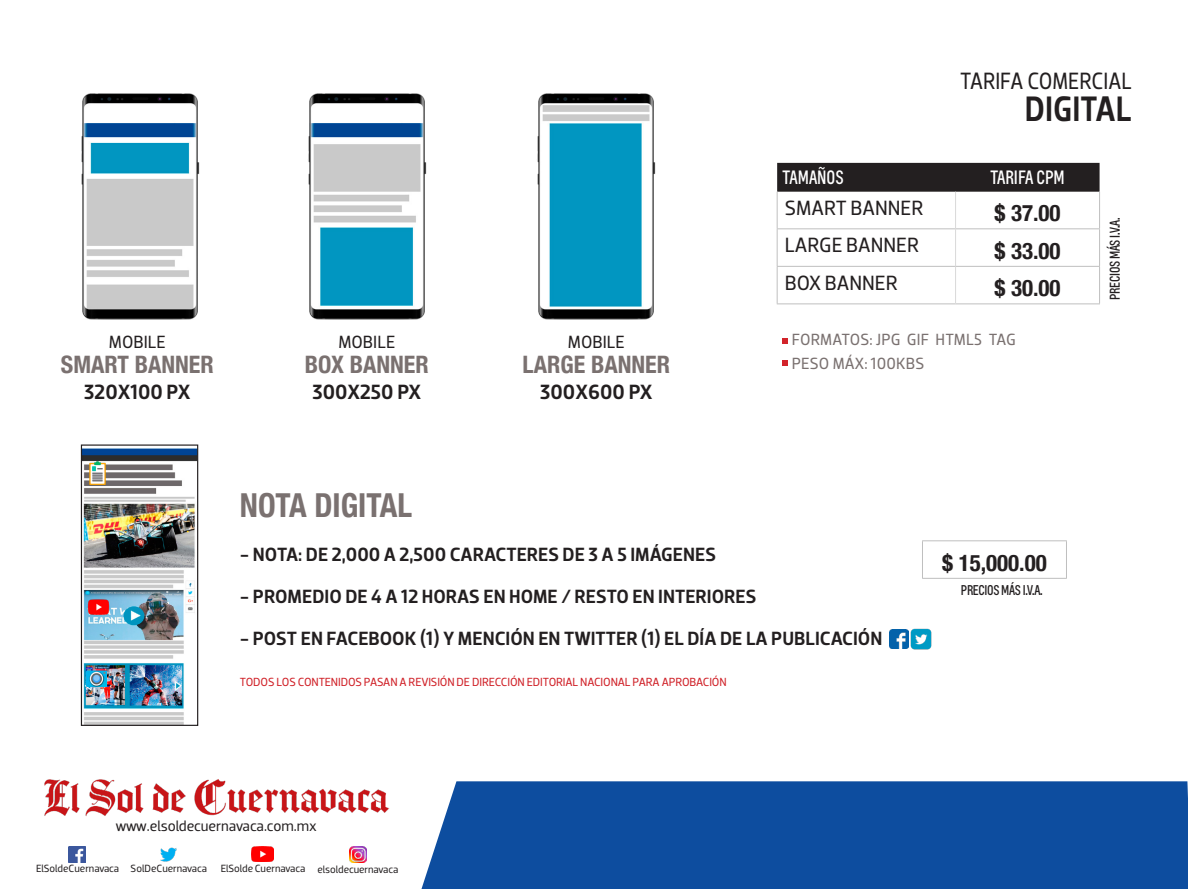
<style>
.page{position:relative;width:1188px;height:889px;background:#fff}
.page>*{position:absolute;margin:0;border:0;box-sizing:border-box;transform-origin:0 0}
.t1{font:500 36px "Dobra";color:#231f20;scale:.9 1}
.t2{font:700 condensed 33px "Helvetica Neue";color:#7a7170;scale:.96 1}
.t3{font:700 condensed 24px "Helvetica Neue";color:#7a7170}
.t4{font:24px "Dobra";color:#231f20;scale:.9 1}
.t5{font:700 condensed 22.95px "Helvetica Neue";color:#231f20}
.t6{font:21px "Dobra";color:#231f20}
.t7{font:500 21px "Dobra";color:#231f20}
.t8{font:500 19.5px "Dobra";color:#231f20}
.t9{font:18px "Dobra";color:#231f20}
.t10{font:condensed 18px "Louis";color:#fff}
.t11{font:16.5px "Dobra";letter-spacing:.005em;color:#7a7170}
.t12{font:15px "Dobra";letter-spacing:-.01em;color:#231f20}
.t13{font:condensed 13.2px "Louis";letter-spacing:-.02em;color:#231f20}
.t14{font:12px "Dobra";letter-spacing:-.01em;color:#d02229}
.t15{font:10.65px "Dobra";letter-spacing:-.005em;color:#231f20}
</style>
<div class="page">
<div style="left:777px;top:163px;width:323px;height:29px;background:#231f20"></div>
<hr style="left:777px;top:192px;width:1px;height:36px;background:#bfbfbf">
<hr style="left:1099px;top:192px;width:1px;height:36px;background:#bfbfbf">
<hr style="left:777px;top:228px;width:179px;height:1px;background:#bfbfbf">
<hr style="left:777px;top:229px;width:1px;height:37px;background:#bfbfbf">
<hr style="left:956px;top:228px;width:144px;height:1px;background:#bfbfbf">
<hr style="left:1099px;top:229px;width:1px;height:37px;background:#bfbfbf">
<hr style="left:777px;top:266px;width:179px;height:1px;background:#bfbfbf">
<hr style="left:777px;top:267px;width:1px;height:36px;background:#bfbfbf">
<hr style="left:956px;top:266px;width:144px;height:1px;background:#bfbfbf">
<hr style="left:1099px;top:267px;width:1px;height:36px;background:#bfbfbf">
<hr style="left:777px;top:303px;width:179px;height:1px;background:#bfbfbf">
<hr style="left:956px;top:303px;width:144px;height:1px;background:#bfbfbf">
<hr style="left:955px;top:192px;width:1px;height:36px;background:#d9d9d9">
<hr style="left:955px;top:229px;width:1px;height:37px;background:#d9d9d9">
<hr style="left:955px;top:267px;width:1px;height:36px;background:#d9d9d9">
<svg style="left:782px;top:338px;width:5px;height:6px"></svg>
<svg style="left:782px;top:360px;width:5px;height:6px"></svg>
<img style="left:81px;top:93px;width:119px;height:227px">
<img style="left:308px;top:93px;width:119px;height:227px">
<img style="left:537px;top:93px;width:119px;height:227px">
<div style="left:421px;top:781px;width:767px;height:108px;background:#0d4d9f"></div>
<img style="left:350px;top:846px;width:16px;height:16px">
<img style="left:69px;top:846px;width:16px;height:16px">
<img style="left:160px;top:847px;width:17px;height:15px">
<img style="left:252px;top:846px;width:21px;height:15px">
<img style="left:45px;top:779px;width:345px;height:37px">
<img style="left:83px;top:448px;width:113px;height:276px">
<div style="left:81px;top:444px;width:117px;height:282px;border:1px solid #231f20"></div>
<img style="left:86px;top:670px;width:21px;height:16px">
<img style="left:87px;top:595px;width:23px;height:23px">
<img style="left:85px;top:461px;width:25px;height:24px">
<hr style="left:922px;top:540px;width:145px;height:1px;background:#bfbfbf">
<hr style="left:922px;top:541px;width:1px;height:37px;background:#bfbfbf">
<hr style="left:1066px;top:541px;width:1px;height:37px;background:#bfbfbf">
<hr style="left:922px;top:578px;width:145px;height:1px;background:#bfbfbf">
<img style="left:890px;top:629px;width:18px;height:19px">
<img style="left:908px;top:628px;width:24px;height:22px">
<p class="t4" style="left:960px;top:66px;width:192px">TARIFA COMERCIAL</p>
<p class="t1" style="left:1025px;top:87px;width:120px">DIGITAL</p>
<p class="t9" style="left:109px;top:332px;width:58px">MOBILE</p>
<p class="t9" style="left:338px;top:332px;width:58px">MOBILE</p>
<p class="t9" style="left:568px;top:332px;width:58px">MOBILE</p>
<p class="t10" style="left:783px;top:166px;width:63px">TAMAÑOS</p>
<p class="t10" style="left:990px;top:166px;width:76px">TARIFA CPM</p>
<p class="t6" style="left:785px;top:195px;width:140px">SMART BANNER</p>
<p class="t5" style="left:995px;top:199px;width:68px">$ 37.00</p>
<p class="t6" style="left:785px;top:233px;width:136px">LARGE BANNER</p>
<p class="t5" style="left:995px;top:236px;width:68px">$ 33.00</p>
<p class="t6" style="left:785px;top:270px;width:114px">BOX BANNER</p>
<p class="t5" style="left:995px;top:274px;width:68px">$ 30.00</p>
<p class="t11" style="left:792px;top:330px;width:226px">FORMATOS: JPG GIF HTML5 TAG</p>
<p class="t3" style="left:61px;top:350px;width:154px">SMART BANNER</p>
<p class="t11" style="left:792px;top:354px;width:134px">PESO MÁX: 100KBS</p>
<p class="t7" style="left:84px;top:379px;width:108px">320X100 PX</p>
<p class="t3" style="left:305px;top:350px;width:125px">BOX BANNER</p>
<p class="t7" style="left:312px;top:379px;width:110px">300X250 PX</p>
<p class="t3" style="left:523px;top:350px;width:149px">LARGE BANNER</p>
<p class="t7" style="left:540px;top:379px;width:114px">300X600 PX</p>
<p class="t2" style="left:240px;top:485px;width:181px">NOTA DIGITAL</p>
<p class="t8" style="left:240px;top:543px;width:478px">- NOTA: DE 2,000 A 2,500 CARACTERES DE 3 A 5 IMÁGENES</p>
<p class="t8" style="left:240px;top:585px;width:518px">- PROMEDIO DE 4 A 12 HORAS EN HOME / RESTO EN INTERIORES</p>
<p class="t8" style="left:240px;top:627px;width:644px">- POST EN FACEBOOK (1) Y MENCIÓN EN TWITTER (1) EL DÍA DE LA PUBLICACIÓN</p>
<p class="t14" style="left:240px;top:674px;width:488px">TODOS LOS CONTENIDOS PASAN A REVISIÓN DE DIRECCIÓN EDITORIAL NACIONAL PARA APROBACIÓN</p>
<p class="t5" style="left:942px;top:548px;width:106px">$ 15,000.00</p>
<p class="t13" style="left:961px;top:582px;width:83px">PRECIOS MÁS I.V.A.</p>
<p class="t13" style="left:1106px;top:300px;width:83px;rotate:-90deg">PRECIOS MÁS I.V.A.</p>
<p class="t12" style="left:116px;top:817px;width:202px">www.elsoldecuernavaca.com.mx</p>
<p class="t15" style="left:36px;top:862px;width:85px">ElSoldeCuernavaca</p>
<p class="t15" style="left:131px;top:862px;width:78px">SolDeCuernavaca</p>
<p class="t15" style="left:221px;top:862px;width:86px">ElSolde Cuernavaca</p>
<p class="t15" style="left:317px;top:863px;width:83px">elsoldecuernavaca</p>
</div>
